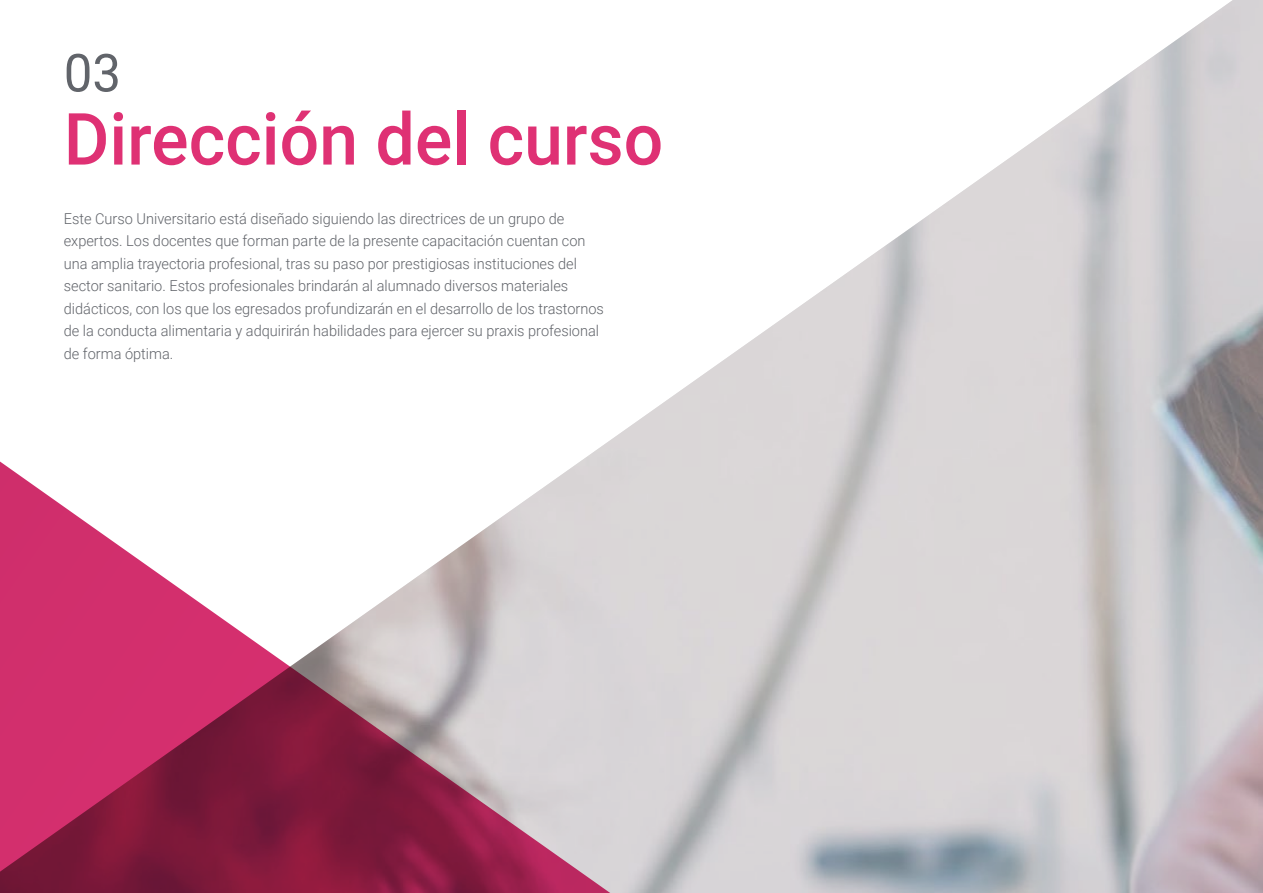
<style>
.page{position:relative;width:1263px;height:893px;background:#fff}
.page>*{position:absolute;margin:0;border:0;box-sizing:border-box;transform-origin:0 0}
.t1{font:500 72px "Roboto";color:#df3174}
.t2{font:52.5px "Roboto";color:#61646a}
.t3{font:300 15px/22.5px "Roboto";color:#61646a}
</style>
<div class="page">
<svg style="left:0;top:446px;width:640px;height:447px"></svg>
<h2 class="t2" style="left:64px;top:36px;width:59px">03</h2>
<h1 class="t1" style="left:64px;top:89px;width:601px">Dirección del curso</h1>
<p class="t3" style="left:64px;top:207px;width:542px">Este Curso Universitario está diseñado siguiendo las directrices de un grupo de expertos. Los docentes que forman parte de la presente capacitación cuentan con una amplia trayectoria profesional, tras su paso por prestigiosas instituciones del sector sanitario. Estos profesionales brindarán al alumnado diversos materiales didácticos, con los que los egresados profundizarán en el desarrollo de los trastornos de la conducta alimentaria y adquirirán habilidades para ejercer su praxis profesional de forma óptima.</p>
</div>
